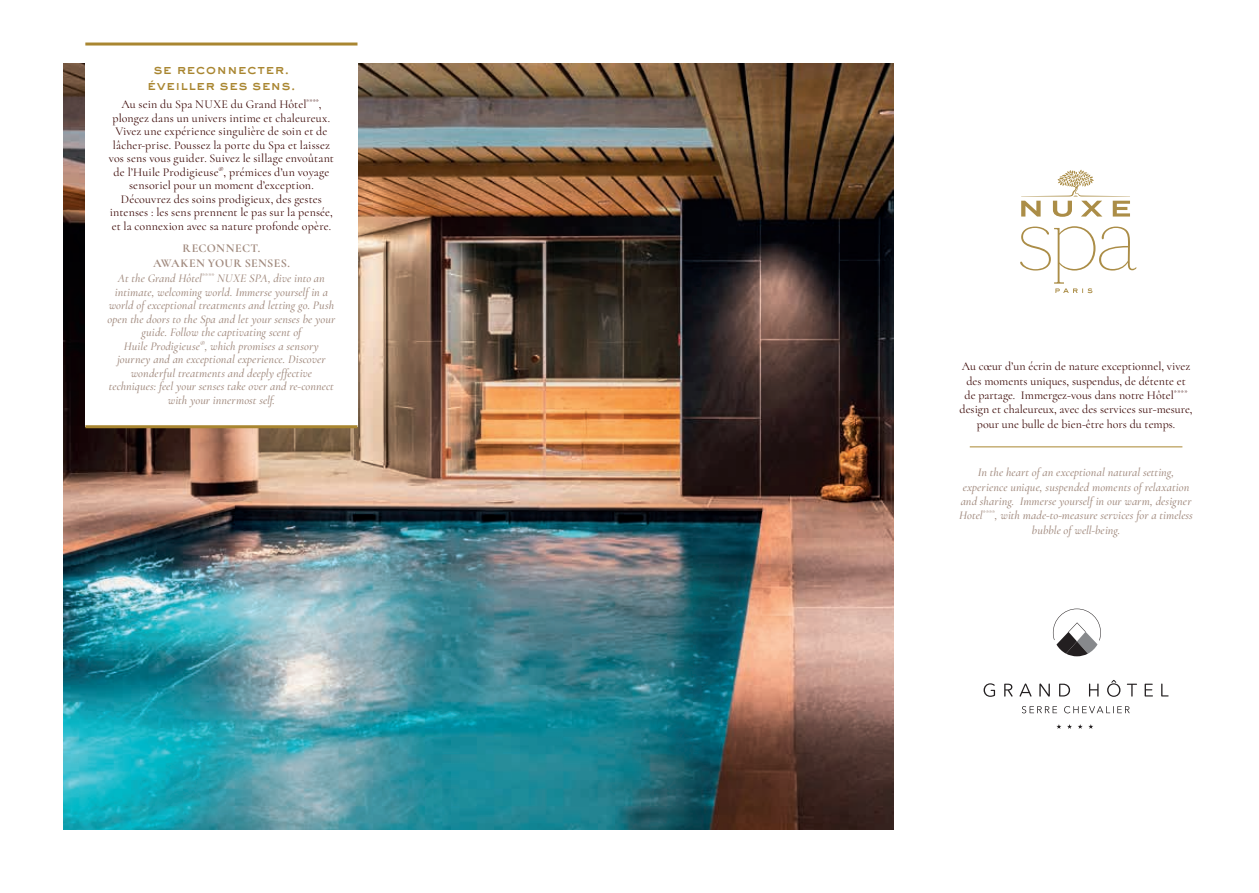
<style>
.page{position:relative;width:1259px;height:893px;background:#fff}
.page>*{position:absolute;margin:0;border:0;box-sizing:border-box;transform-origin:0 0}
.t1{font:800 13.5px/16.2px "Sackers Gothic Std";color:#a98631;text-align:center}
.t2{font:12px/13.5px "Cormorant";color:#390503;text-align:center}
.t3{font:italic 500 12px/13.5px "Cormorant";letter-spacing:.005em;color:#a18a7e;text-align:center}
.t4{font:700 12px/14.4px "Cormorant";letter-spacing:.03em;color:#a18a7e;text-align:center}
</style>
<div class="page">
<img style="left:64px;top:64px;width:829px;height:765px">
<hr style="left:969px;top:446px;width:213px;height:1px;background:#a98631">
<svg style="left:1021px;top:170px;width:109px;height:47px"></svg>
<svg style="left:1020px;top:226px;width:116px;height:67px"></svg>
<div style="left:85px;top:43px;width:272px;height:384px;background:#fff"></div>
<hr style="left:85px;top:43px;width:272px;height:3px;background:#a98631">
<hr style="left:85px;top:425px;width:272px;height:3px;background:#a98631">
<svg style="left:1053px;top:609px;width:48px;height:47px"></svg>
<svg style="left:983px;top:683px;width:12px;height:14px"></svg>
<svg style="left:1004px;top:684px;width:8px;height:13px"></svg>
<svg style="left:1019px;top:683px;width:12px;height:14px"></svg>
<svg style="left:1039px;top:683px;width:11px;height:14px"></svg>
<svg style="left:1059px;top:684px;width:11px;height:12px"></svg>
<svg style="left:1089px;top:683px;width:9px;height:14px"></svg>
<svg style="left:1107px;top:680px;width:13px;height:17px"></svg>
<svg style="left:1127px;top:684px;width:10px;height:13px"></svg>
<svg style="left:1144px;top:684px;width:9px;height:12px"></svg>
<svg style="left:1161px;top:683px;width:7px;height:13px"></svg>
<svg style="left:1022px;top:706px;width:35px;height:7px"></svg>
<svg style="left:1064px;top:706px;width:65px;height:7px"></svg>
<svg style="left:1056px;top:724px;width:5px;height:5px"></svg>
<svg style="left:1067px;top:724px;width:15px;height:5px"></svg>
<svg style="left:1088px;top:724px;width:5px;height:5px"></svg>
<p class="t1" style="left:147px;top:61px;width:150px">se reconnecter. éveiller ses sens.</p>
<p class="t2" style="left:109px;top:97px;width:226px">Au sein du Spa NUXE du Grand Hôtel<sup>****</sup>, plongez dans un univers intime et chaleureux.<br>Vivez une expérience singulière de soin et de lâcher-prise. Poussez la porte du Spa et laissez vos sens vous guider. Suivez le sillage envoûtant de l’Huile Prodigieuse<sup>®</sup>, prémices d’un voyage sensoriel pour un moment d’exception.<br>Découvrez des soins prodigieux, des gestes intenses : les sens prennent le pas sur la pensée, et la connexion avec sa nature profonde opère.</p>
<p class="t4" style="left:153px;top:241px;width:138px">RECONNECT.<br>AWAKEN YOUR SENSES.</p>
<p class="t3" style="left:108px;top:271px;width:229px">At the Grand Hôtel<sup>****</sup> NUXE SPA, dive into an intimate, welcoming world. Immerse yourself in a world of exceptional treatments and letting go. Push open the doors to the Spa and let your senses be your guide. Follow the captivating scent of<br>Huile Prodigieuse<sup>®</sup>, which promises a sensory journey and an exceptional experience. Discover wonderful treatments and deeply effective techniques: feel your senses take over and re-connect with your innermost self.</p>
<p class="t2" style="left:959px;top:359px;width:234px;line-height:14.4px">Au cœur d’un écrin de nature exceptionnel, vivez des moments uniques, suspendus, de détente et de partage. Immergez-vous dans notre Hôtel<sup>**** </sup>design et chaleureux, avec des services sur-mesure, pour une bulle de bien-être hors du temps.</p>
<p class="t3" style="left:959px;top:464px;width:235px;line-height:14.4px">In the heart of an exceptional natural setting, experience unique, suspended moments of relaxation and sharing. Immerse yourself in our warm, designer Hotel<sup>****</sup>, with made-to-measure services for a timeless bubble of well-being.</p>
</div>
